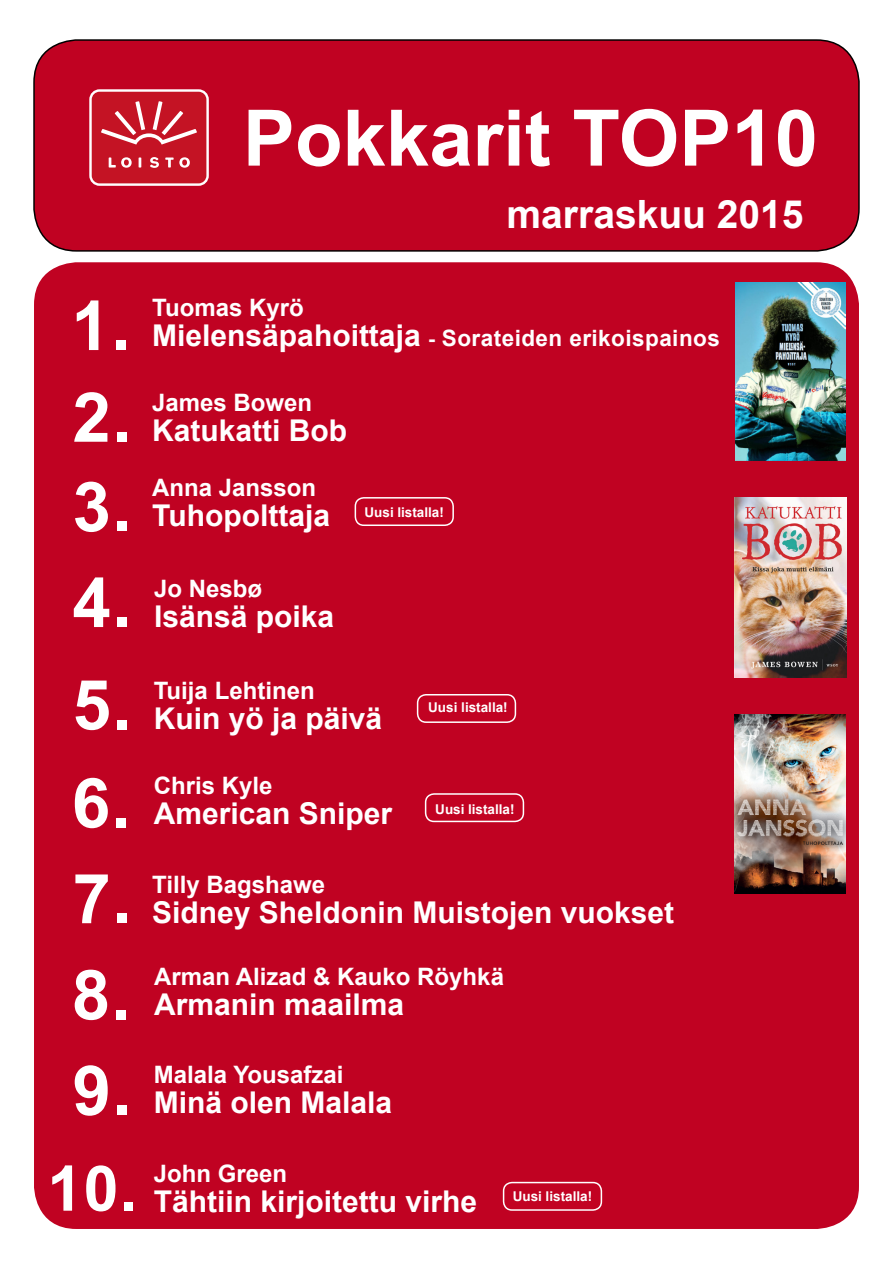
<style>
.page{position:relative;width:893px;height:1263px;background:#fff}
.page>*{position:absolute;margin:0;border:0;box-sizing:border-box;transform-origin:0 0}
.uusilistalla{font:700 78px "Arial";color:#fff}
.t1{font:700 69px "Arial";color:#fff}
.t2{font:700 63px "Arial";color:#fff}
.t3{font:700 39px "Arial";color:#fff}
.t4{font:700 30px "Arial";color:#fff}
.t5{font:700 24px "Arial";color:#fff}
.t6{font:700 22.5px "Arial";letter-spacing:.02em;color:#fff}
.uusilistalla-2{font:700 13.5px "Arial";color:#fff}
.s1{font-size:30px}
.s2{font-size:21px}
</style>
<div class="page">
<div style="left:34px;top:40px;width:825px;height:211px;background:#c00222;border-radius:43px"></div>
<div style="left:33px;top:39px;width:827px;height:213px;border:2px solid #020000;border-radius:43px"></div>
<div style="left:34px;top:262px;width:825px;height:967px;background:#c00222;border-radius:43px"></div>
<div style="left:91px;top:91px;width:117px;height:94px;background:#c41324;border-radius:9px"></div>
<div style="left:89px;top:89px;width:120px;height:97px;border:2px solid #fff;border-radius:9px"></div>
<svg style="left:109px;top:157px;width:23px;height:11px"></svg>
<svg style="left:139px;top:157px;width:2px;height:11px"></svg>
<svg style="left:150px;top:157px;width:9px;height:11px"></svg>
<svg style="left:165px;top:157px;width:25px;height:11px"></svg>
<svg style="left:101px;top:101px;width:96px;height:44px"></svg>
<img style="left:736px;top:283px;width:109px;height:178px">
<img style="left:735px;top:497px;width:111px;height:180px">
<img style="left:735px;top:714px;width:110px;height:180px">
<div style="left:417px;top:694px;width:99px;height:29px;border:2px solid #fff;border-radius:9px"></div>
<div style="left:425px;top:793px;width:99px;height:29px;border:2px solid #fff;border-radius:9px"></div>
<div style="left:355px;top:497px;width:99px;height:29px;border:2px solid #fff;border-radius:9px"></div>
<div style="left:503px;top:1182px;width:99px;height:29px;border:2px solid #fff;border-radius:9px"></div>
<p class="uusilistalla" style="left:243px;top:86px;width:577px">Pokkarit TOP10</p>
<p class="t3" style="left:507px;top:188px;width:298px">marraskuu 2015</p>
<p class="t1" style="left:71px;top:280px;width:60px">1.</p>
<p class="t1" style="left:73px;top:371px;width:60px">2.</p>
<p class="t1" style="left:73px;top:461px;width:60px">3.</p>
<p class="t1" style="left:73px;top:557px;width:60px">4.</p>
<p class="t1" style="left:73px;top:659px;width:60px">5.</p>
<p class="t1" style="left:72px;top:757px;width:60px">6.</p>
<p class="t1" style="left:73px;top:853px;width:60px">7.</p>
<p class="t1" style="left:72px;top:949px;width:60px">8.</p>
<p class="t1" style="left:73px;top:1044px;width:60px">9.</p>
<p class="t5" style="left:152px;top:291px;width:153px">Tuomas Kyrö</p>
<p class="t6" style="left:152px;top:323px;width:569px"><span class="s1">Mielensäpahoittaja</span> <span class="s2">-</span> Sorateiden erikoispainos</p>
<p class="t5" style="left:152px;top:386px;width:162px">James Bowen</p>
<p class="t4" style="left:152px;top:410px;width:197px">Katukatti Bob</p>
<p class="t5" style="left:152px;top:472px;width:166px">Anna Jansson</p>
<p class="t4" style="left:152px;top:496px;width:179px">Tuhopolttaja</p>
<p class="t5" style="left:154px;top:573px;width:110px">Jo Nesbø</p>
<p class="t4" style="left:154px;top:597px;width:182px">Isänsä poika</p>
<p class="uusilistalla-2" style="left:365px;top:504px;width:81px">Uusi listalla!</p>
<p class="t5" style="left:154px;top:674px;width:162px">Tuija Lehtinen</p>
<p class="t4" style="left:154px;top:698px;width:230px">Kuin yö ja päivä</p>
<p class="t5" style="left:154px;top:769px;width:120px">Chris Kyle</p>
<p class="t4" style="left:154px;top:793px;width:240px">American Sniper</p>
<p class="uusilistalla-2" style="left:428px;top:698px;width:81px">Uusi listalla!</p>
<p class="uusilistalla-2" style="left:435px;top:800px;width:81px">Uusi listalla!</p>
<p class="t5" style="left:152px;top:868px;width:174px">Tilly Bagshawe</p>
<p class="t4" style="left:152px;top:892px;width:523px">Sidney Sheldonin Muistojen vuokset</p>
<p class="t5" style="left:154px;top:961px;width:351px">Arman Alizad &amp; Kauko Röyhkä</p>
<p class="t4" style="left:154px;top:984px;width:252px">Armanin maailma</p>
<p class="t5" style="left:154px;top:1059px;width:191px">Malala Yousafzai</p>
<p class="t4" style="left:154px;top:1083px;width:240px">Minä olen Malala</p>
<p class="t2" style="left:47px;top:1146px;width:92px">10.</p>
<p class="t5" style="left:154px;top:1157px;width:135px">John Green</p>
<p class="t4" style="left:154px;top:1181px;width:325px">Tähtiin kirjoitettu virhe</p>
<p class="uusilistalla-2" style="left:513px;top:1187px;width:81px">Uusi listalla!</p>
</div>
